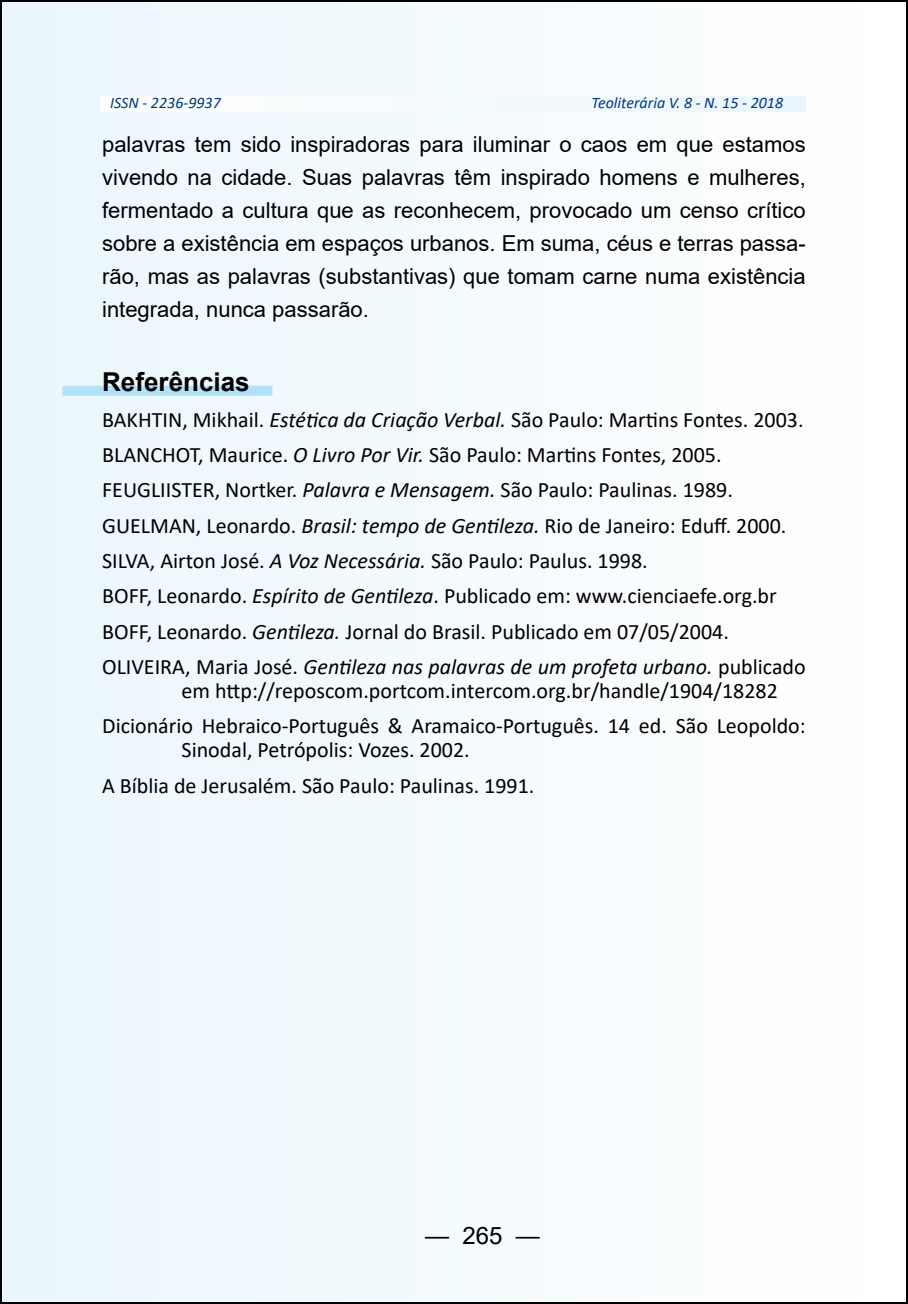
<style>
.page{position:relative;width:908px;height:1304px;background:#fff}
.page>*{position:absolute;margin:0;border:0;box-sizing:border-box;transform-origin:0 0}
.t1{font:700 26px "Arial";color:#000}
.t2{font:24px "Arial";color:#000}
.t3{font:22px/35.4px "Calibri";color:#000}
.t4{font:22px/33px "Arial";color:#000;text-align:justify}
.t5{font:italic 16px "Calibri";color:#003882}
.s1{font-style:italic}
</style>
<div class="page">
<div style="left:1px;top:1px;width:905px;height:1302px;background:#f4fbfe"></div>
<div style="left:62px;top:386px;width:210px;height:10px;background:#b3e2f6"></div>
<p class="t5" style="left:110px;top:92px;width:112px">ISSN - 2236-9937</p>
<p class="t5" style="left:591px;top:92px;width:193px">Teoliterária V. 8 - N. 15 - 2018</p>
<p class="t4" style="left:102px;top:128px;width:704px">palavras tem sido inspiradoras para iluminar o caos em que estamos vivendo na cidade. Suas palavras têm inspirado homens e mulheres, fermentado a cultura que as reconhecem, provocado um censo crítico sobre a existência em espaços urbanos. Em suma, céus e terras passa&shy;rão, mas as palavras (substantivas) que tomam carne numa existência integrada, nunca passarão.</p>
<p class="t1" style="left:102px;top:364px;width:149px">Referências</p>
<p class="t3" style="left:102px;top:401px;width:704px">BAKHTIN, Mikhail. <span class="s1">Estética da Criação Verbal.</span> São Paulo: Martins Fontes. 2003.<br>BLANCHOT, Maurice. <span class="s1">O Livro Por Vir.</span> São Paulo: Martins Fontes, 2005.<br>FEUGLIISTER, Nortker. <span class="s1">Palavra e Mensagem.</span> São Paulo: Paulinas. 1989.<br>GUELMAN, Leonardo. <span class="s1">Brasil: tempo de Gentileza.</span> Rio de Janeiro: Eduff. 2000.<br>SILVA, Airton José. <span class="s1">A Voz Necessária.</span> São Paulo: Paulus. 1998.<br>BOFF, Leonardo. <span class="s1">Espírito de Gentileza</span>. Publicado em: www.cienciaefe.org.br BOFF, Leonardo. <span class="s1">Gentileza.</span> Jornal do Brasil. Publicado em 07/05/2004.<br>OLIVEIRA, Maria José. <span class="s1">Gentileza nas palavras de um profeta urbano.</span> publicado</p>
<p class="t3" style="left:102px;top:673px;width:704px;text-indent:79px">em http://reposcom.portcom.intercom.org.br/handle/1904/18282<br>Dicionário Hebraico-Português &amp; Aramaico-Português. 14 ed. São Leopoldo:</p>
<p class="t3" style="left:102px;top:732px;width:433px;text-indent:79px">Sinodal, Petrópolis: Vozes. 2002.<br>A Bíblia de Jerusalém. São Paulo: Paulinas. 1991.</p>
<p class="t2" style="left:425px;top:1218px;width:116px">— 265 —</p>
</div>
